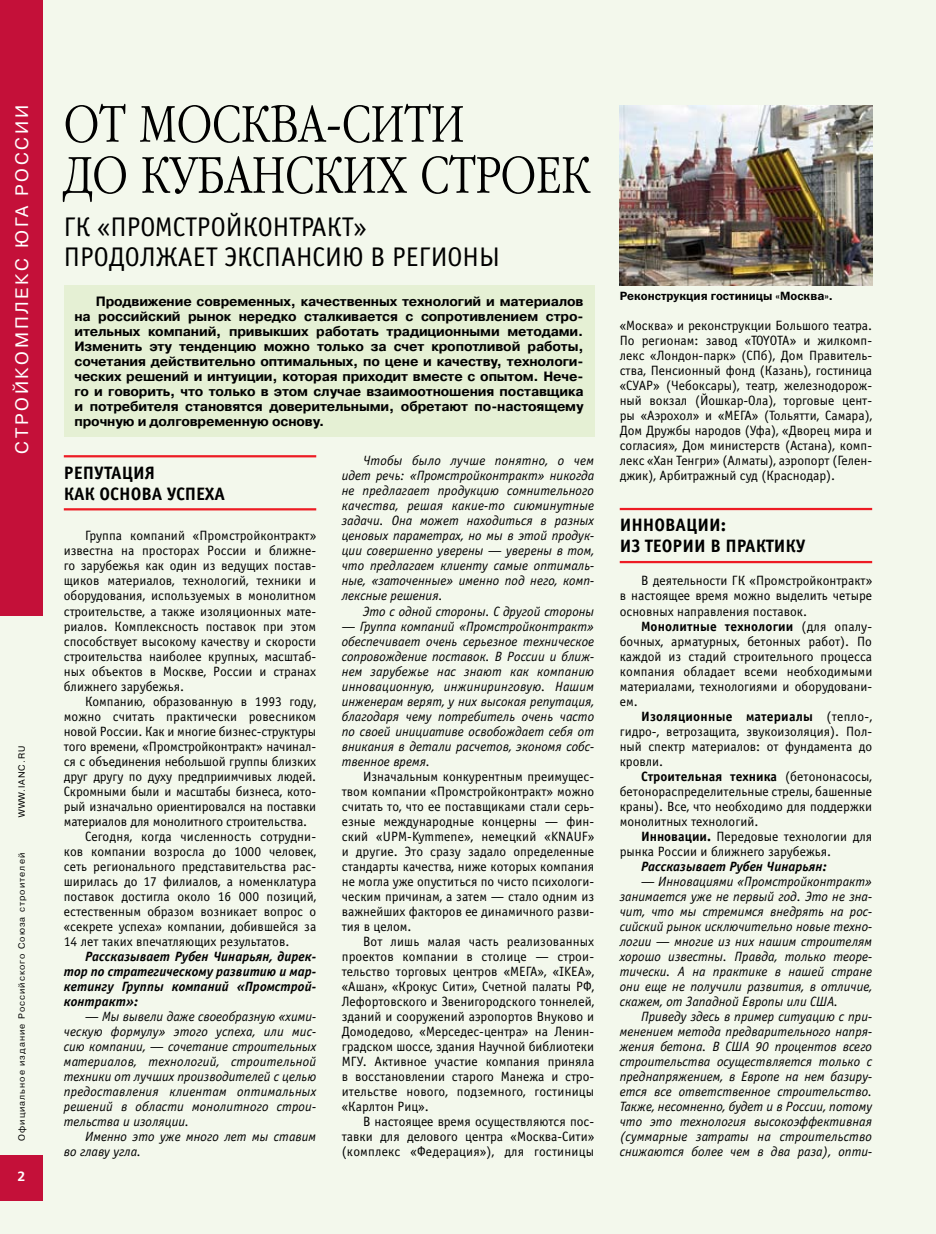
<style>
.page{position:relative;width:936px;height:1234px;background:#fff}
.page>*{position:absolute;margin:0;border:0;box-sizing:border-box;transform-origin:0 0}
.t1{font:300 51px/51px "Garamond Narrow C";color:#000}
.t2{font:27px "Officina Sans C";color:#000}
.t3{font:700 18px/21px "Officina Sans C";color:#000}
.t4{font:18px "Pragmatica C";letter-spacing:.15em;color:#fff}
.t5{font:13.5px/15px "Officina Sans C";color:#000;text-align:justify}
.t6{font:italic 13.5px/15px "Officina Sans C";color:#000;text-align:justify}
.t7{font:700 13.5px/15px "Pragmatica C";letter-spacing:-.01em;color:#000;text-align:justify}
.t8{font:italic 700 13.5px/15px "Officina Sans C";color:#000;text-align:justify}
.t9{font:12px "Franklin Gothic Demi C";color:#000}
.t10{font:9px "Pragmatica C";letter-spacing:.115em;color:#000}
.s1{font-weight:700}
</style>
<div class="page">
<div style="left:0;top:0;width:935px;height:1233px;background:#f3f8ec"></div>
<div style="left:0;top:0;width:43px;height:616px;background:#c41039"></div>
<div style="left:0;top:1155px;width:43px;height:45px;background:#c41039"></div>
<hr style="left:935px;top:0;width:1px;height:1233px;background:#f3f8ec">
<hr style="left:64px;top:455px;width:252px;height:2px;background:#ed1c24">
<hr style="left:64px;top:508px;width:252px;height:2px;background:#ed1c24">
<hr style="left:619px;top:508px;width:253px;height:2px;background:#ed1c24">
<hr style="left:619px;top:561px;width:253px;height:2px;background:#ed1c24">
<div style="left:64px;top:285px;width:530px;height:152px;background:#e5f0d4"></div>
<img style="left:619px;top:105px;width:253px;height:180px">
<h3 class="t4" style="left:12px;top:453px;width:350px;rotate:-90deg">стройко мплекс юга росс ии</h3>
<p class="t10" style="left:17px;top:816px;width:72px;rotate:-90deg">WWW.IANC.RU</p>
<p class="t10" style="left:17px;top:1140px;width:289px;rotate:-90deg">Официальное издание Российского Союза строителей</p>
<h1 class="t1" style="left:64px;top:101px;width:527px">От Москва-Сити<br>до кубанских строек</h1>
<h2 class="t2" style="left:64px;top:212px;width:78px">ГК «Промстройконтракт</h2>
<h2 class="t2" style="left:353px;top:212px;width:14px">»</h2>
<h2 class="t2" style="left:64px;top:242px;width:16px">продол</h2>
<h2 class="t2" style="left:156px;top:242px;width:84px">жает экспанси</h2>
<h2 class="t2" style="left:342px;top:242px;width:65px">ю в регион</h2>
<h2 class="t2" style="left:479px;top:242px;width:22px">ы</h2>
<p class="t7" style="left:74px;top:294px;width:510px;text-indent:21px">Продвижение современных, качественных технологий и материалов на российский рынок нередко сталкивается с сопротивлением стро&shy;ительных компаний, привыкших работать традиционными методами.<br>Изменить эту тенденцию можно только за счет кропотливой работы, сочетания действительно оптимальных, по цене и качеству, технологи&shy;ческих решений и интуиции, которая приходит вместе с опытом. Нече&shy;го и говорить, что только в этом случае взаимоотношения поставщика и потребителя становятся доверительными, обретают по-настоящему прочную и долговременную основу.</p>
<p class="t9" style="left:619px;top:289px;width:214px">Реконструкция гостиницы «Москва».</p>
<p class="t5" style="left:619px;top:318px;width:254px">«Москва» и реконструкции Большого театра.<br>По регионам: завод «TOYОTA» и жилкомп&shy;лекс «Лондон-парк» (СПб), Дом Правитель&shy;ства, Пенсионный фонд (Казань), гостиница «СУАР» (Чебоксары), театр, железнодорож&shy;ный вокзал (Йошкар-Ола), торговые цент&shy;ры «Аэрохол» и «МЕГА» (Тольятти, Самара), Дом Дружбы народов (Уфа), «Дворец мира и согласия», Дом министерств (Астана), комп&shy;лекс «Хан Тенгри» (Алматы), аэропорт (Гелен&shy;джик), Арбитражный суд (Краснодар).</p>
<h3 class="t3" style="left:619px;top:515px;width:187px">И нновации:<br>из теории в практику</h3>
<p class="t5" style="left:619px;top:573px;width:254px;text-indent:21px">В деятельности ГК «Промстройконтракт» в настоящее время можно выделить четыре основных направления поставок.</p>
<p class="t5" style="left:619px;top:618px;width:254px;text-indent:21px"><span class="s1">Монолитные технологии</span> (для опалу&shy;бочных, арматурных, бетонных работ). По каждой из стадий строительного процесса компания обладает всеми необходимыми материалами, технологиями и оборудовани&shy;ем.</p>
<p class="t5" style="left:619px;top:708px;width:254px;text-indent:21px"><span class="s1">Изоляционные материалы</span> (тепло-, гидро-, ветрозащита, звукоизоляция). Пол&shy;ный спектр материалов: от фундамента до кровли.</p>
<p class="t5" style="left:619px;top:768px;width:254px;text-indent:21px"><span class="s1">Строительная техника</span> (бетононасосы, бетонораспределительные стрелы, башенные краны). Все, что необходимо для поддержки монолитных технологий.</p>
<p class="t5" style="left:619px;top:828px;width:254px;text-indent:21px"><span class="s1">И нновации.</span> Передовые технологии для рынка России и ближнего зарубежья.</p>
<p class="t8" style="left:641px;top:858px;width:187px">Рассказывает Рубен Чинарьян:</p>
<p class="t6" style="left:619px;top:873px;width:254px;text-indent:21px">— Инновациями «Промстройконтракт» занимается уже не первый год. Это не зна&shy;чит, что мы стремимся внедрять на рос&shy;сийский рынок исключительно новые техно&shy;логии — многие из них нашим строителям хорошо известны. Правда, только теоре&shy;тически. А на практике в нашей стране они еще не получили развития, в отличие, скажем, от Западной Европы или США.</p>
<p class="t6" style="left:619px;top:1008px;width:254px;text-indent:21px">Приведу здесь в пример ситуацию с при&shy;менением метода предварительного напря&shy;жения бетона. В США 90 процентов всего строительства осуществляется только с преднапряжением, в Европе на нем базиру&shy;ется все ответственное строительство.<br>Также, несомненно, будет и в России, потому что это технология высокоэффективная (суммарные затраты на строительство снижаются более чем в два раза), опти-</p>
<p class="t6" style="left:342px;top:453px;width:254px;text-indent:21px">Чтобы было лучше понятно, о чем идет речь: «Промстройконтракт» никогда не предлагает продукцию сомнительного качества, решая какие-то сиюминутные задачи. Она может находиться в разных ценовых параметрах, но мы в этой продук&shy;ции совершенно уверены — уверены в том, что предлагаем клиенту самые оптималь&shy;ные, «заточенные» именно под него, комп&shy;лексные решения.</p>
<p class="t6" style="left:363px;top:603px;width:233px">Это с одной стороны. С другой стороны</p>
<p class="t6" style="left:342px;top:618px;width:254px">— Группа компаний «Промстройконтракт» обеспечивает очень серьезное техническое сопровождение поставок. В России и ближ&shy;нем зарубежье нас знают как компанию инновационную, инжиниринговую. Нашим инженерам верят, у них высокая репутация, благодаря чему потребитель очень часто по своей инициативе освобождает себя от вникания в детали расчетов, экономя собс&shy;твенное время.</p>
<p class="t5" style="left:342px;top:768px;width:254px;text-indent:21px">Изначальным конкурентным преимущес&shy;твом компании «Промстройконтракт» можно считать то, что ее поставщиками стали серь&shy;езные международные концерны — фин&shy;ский «UPM-Kymmene», немецкий «KNAUF» и другие. Это сразу задало определенные стандарты качества, ниже которых компания не могла уже опуститься по чисто психологи&shy;ческим причинам, а затем — стало одним из важнейших факторов ее динамичного разви&shy;тия в целом.</p>
<p class="t5" style="left:342px;top:933px;width:254px;text-indent:21px">Вот лишь малая часть реализованных проектов компании в столице — строи&shy;тельство торговых центров «МЕГА», «IKEA», «Ашан», «Крокус Сити», Счетной палаты РФ, Лефортовского и Звенигородского тоннелей, зданий и сооружений аэропортов Внуково и Домодедово, «Мерседес-центра» на Ленин&shy;градском шоссе, здания Научной библиотеки МГУ. Активное участие компания приняла в восстановлении старого Манежа и стро&shy;ительстве нового, подземного, гостиницы «Карлтон Риц».</p>
<p class="t5" style="left:342px;top:1113px;width:254px;text-indent:21px">В настоящее время осуществляются пос&shy;тавки для делового центра «Москва-Сити» (комплекс «Федерация»), для гостиницы</p>
<h3 class="t3" style="left:64px;top:462px;width:162px">Репутация<br>как основа успеха</h3>
<p class="t5" style="left:64px;top:528px;width:254px;text-indent:21px">Группа компаний «Промстройконтракт» известна на просторах России и ближне&shy;го зарубежья как один из ведущих постав&shy;щиков материалов, технологий, техники и оборудования, используемых в монолитном строительстве, а также изоляционных мате&shy;риалов. Комплексность поставок при этом способствует высокому качеству и скорости строительства наиболее крупных, масштаб&shy;ных объектов в Москве, России и странах ближнего зарубежья.</p>
<p class="t5" style="left:85px;top:693px;width:233px">Компанию, образованную в 1993 году,</p>
<p class="t5" style="left:64px;top:708px;width:254px">можно считать практически ровесником</p>
<p class="t5" style="left:64px;top:723px;width:254px">новой России. Как и многие бизнес-структуры</p>
<p class="t5" style="left:64px;top:738px;width:254px">того времени, «Промстройконтракт» начинал-</p>
<p class="t5" style="left:64px;top:753px;width:254px">ся с объединения небольшой группы близких</p>
<p class="t5" style="left:64px;top:768px;width:254px">друг другу по духу предприимчивых людей.</p>
<p class="t5" style="left:64px;top:783px;width:254px">Скромными были и масштабы бизнеса, кото-</p>
<p class="t5" style="left:64px;top:798px;width:254px">рый изначально ориентировался на поставки</p>
<p class="t5" style="left:64px;top:813px;width:245px">материалов для монолитного строительства.</p>
<p class="t5" style="left:85px;top:828px;width:233px">Сегодня, когда численность сотрудни-</p>
<p class="t5" style="left:64px;top:843px;width:254px">ков компании возросла до 1000 человек,</p>
<p class="t5" style="left:64px;top:858px;width:254px">сеть регионального представительства рас-</p>
<p class="t5" style="left:64px;top:873px;width:254px">ширилась до 17 филиалов, а номенклатура</p>
<p class="t5" style="left:64px;top:888px;width:254px">поставок достигла около 16 000 позиций,</p>
<p class="t5" style="left:64px;top:903px;width:254px">естественным образом возникает вопрос о</p>
<p class="t5" style="left:64px;top:918px;width:254px">«секрете успеха» компании, добившейся за</p>
<p class="t5" style="left:64px;top:933px;width:227px">14 лет таких впечатляющих результатов.</p>
<p class="t8" style="left:64px;top:948px;width:254px;text-indent:21px">Рассказывает Рубен Чинарьян, дирек&shy;тор по стратегическому развитию и мар&shy;кетингу Группы компаний «Промстрой&shy;контракт»:</p>
<p class="t6" style="left:64px;top:1008px;width:254px;text-indent:21px">— Мы вывели даже своеобразную «хими&shy;ческую формулу» этого успеха, или мис&shy;сию компании, — сочетание строительных материалов, технологий, строительной техники от лучших производителей с целью предоставления клиентам оптимальных решений в области монолитного строи&shy;тельства и изоляции.</p>
<p class="t6" style="left:64px;top:1128px;width:254px;text-indent:21px">Именно это уже много лет мы ставим во главу угла.</p>
</div>
